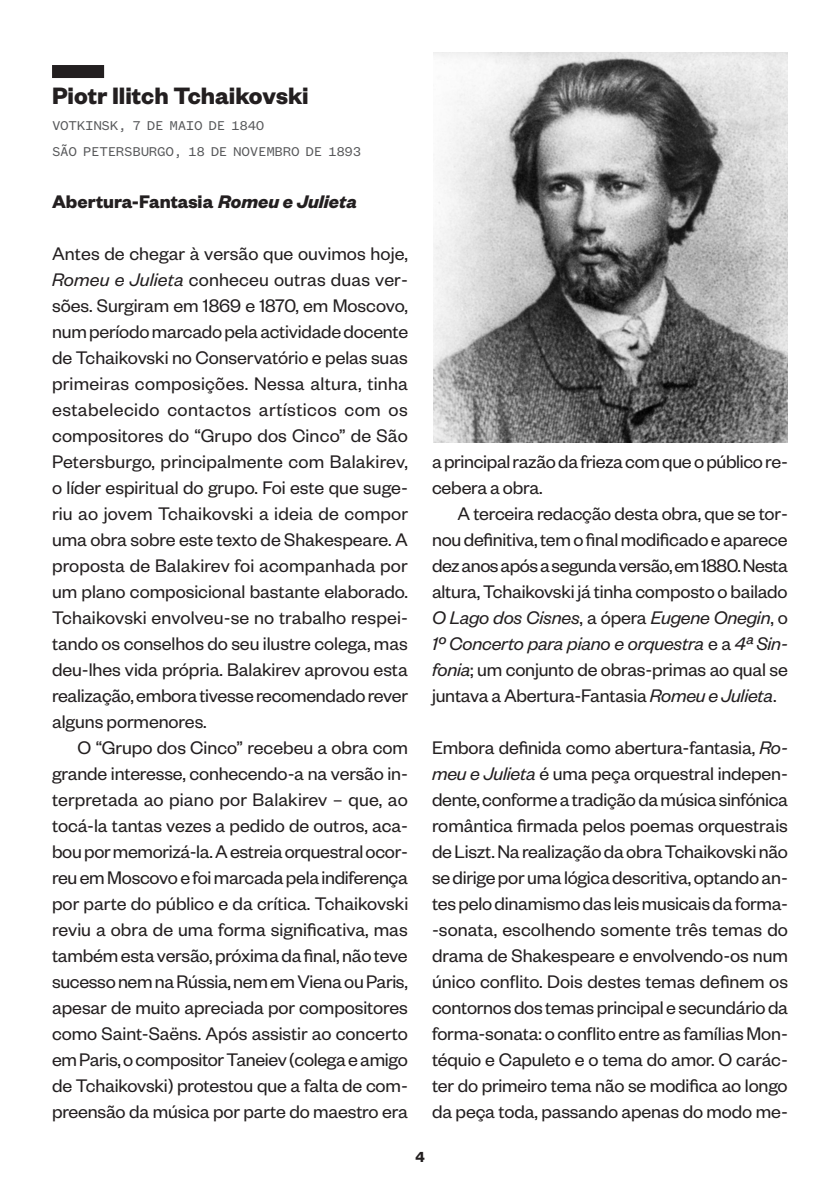
<style>
.page{position:relative;width:840px;height:1191px;background:#fff}
.page>*{position:absolute;margin:0;border:0;box-sizing:border-box;transform-origin:0 0}
.Nomes{font:700 26px "Founders Grotesk";color:#231f20}
.Texto{font:20px/26px "Founders Grotesk";letter-spacing:-.01em;color:#231f20;text-align:justify}
.Texto_Indentado{font:20px/26px "Founders Grotesk";letter-spacing:-.01em;color:#231f20;text-align:justify}
.Base_regular{font:700 20px "Founders Grotesk";color:#231f20}
.t1{font:600 16px "Founders Grotesk";color:#231f20}
.Obituário{font:14px "Founders Grotesk Mono";letter-spacing:-.025em;color:#57585a}
.s1{font-style:italic}
</style>
<div class="page">
<div style="left:52px;top:65px;width:52px;height:13px;background:#231f20"></div>
<img style="left:433px;top:52px;width:354px;height:390px">
<p class="Nomes" style="left:52px;top:79px;width:258px">Piotr Ilitch Tchaikovski</p>
<p class="Obituário" style="left:52px;top:118px;width:214px">VOTKINSK, 7 DE MAIO DE 1840</p>
<p class="Obituário" style="left:52px;top:144px;width:311px">SÃO PETERSBURGO, 18 DE NOVEMBRO DE 1893</p>
<p class="Base_regular" style="left:52px;top:189px;width:306px">Abertura‑Fantasia <span class="s1">Romeu e Julieta</span></p>
<p class="Texto" style="left:52px;top:240px;width:357px">Antes de chegar à versão que ouvimos hoje, <span class="s1">Romeu e Julieta</span> conheceu outras duas ver‑ sões. Surgiram em 1869 e 1870, em Moscovo, num período marcado pela actividade docente de Tchaikovski no Conservatório e pelas suas primeiras composições. Nessa altura, tinha estabelecido contactos artísticos com os compositores do “Grupo dos Cinco” de São Petersburgo, principalmente com Balakirev, o líder espiritual do grupo. Foi este que suge‑ riu ao jovem Tchaikovski a ideia de compor uma obra sobre este texto de Shakespeare. A proposta de Balakirev foi acompanhada por um plano composicional bastante elaborado.<br>Tchaikovski envolveu‑se no trabalho respei‑ tando os conselhos do seu ilustre colega, mas deu‑lhes vida própria. Balakirev aprovou esta realização, embora tivesse recomendado rever alguns pormenores.</p>
<p class="Texto_Indentado" style="left:52px;top:734px;width:357px;text-indent:26px">O “Grupo dos Cinco” recebeu a obra com grande interesse, conhecendo‑a na versão in‑ terpretada ao piano por Balakirev – que, ao tocá‑la tantas vezes a pedido de outros, aca‑ bou por memorizá‑la. A estreia orquestral ocor‑ reu em Moscovo e foi marcada pela indiferença por parte do público e da crítica. Tchaikovski reviu a obra de uma forma significativa, mas também esta versão, próxima da final, não teve sucesso nem na Rússia, nem em Viena ou Paris, apesar de muito apreciada por compositores como Saint‑Saëns. Após assistir ao concerto em Paris, o compositor Taneiev (colega e amigo de Tchaikovski) protestou que a falta de com‑ preensão da música por parte do maestro era</p>
<p class="Texto_Indentado" style="left:432px;top:448px;width:357px">a principal razão da frieza com que o público re‑ cebera a obra.</p>
<p class="Texto_Indentado" style="left:432px;top:500px;width:357px;text-indent:26px">A terceira redacção desta obra, que se tor‑ nou definitiva, tem o final modificado e aparece dez anos após a segunda versão, em 1880. Nesta altura, Tchaikovski já tinha composto o bailado <span class="s1">O Lago dos Cisnes</span>, a ópera <span class="s1">Eugene Onegin</span>, o <span class="s1">1º Concerto para piano e orquestra</span> e a <span class="s1">4ª Sin&shy;fonia</span>; um conjunto de obras‑primas ao qual se juntava a Abertura‑Fantasia <span class="s1">Romeu e Julieta</span>.</p>
<p class="Texto" style="left:432px;top:734px;width:357px;text-align:left">Embora definida como abertura‑fantasia, <span class="s1">Ro&shy;meu e Julieta</span> é uma peça orquestral indepen‑ dente, conforme a tradição da música sinfónica romântica firmada pelos poemas orquestrais de Liszt. Na realização da obra Tchaikovski não se dirige por uma lógica descritiva, optando an‑ tes pelo dinamismo das leis musicais da forma-‑sonata, escolhendo somente três temas do drama de Shakespeare e envolvendo‑os num único conflito. Dois destes temas definem os contornos dos temas principal e secundário da forma‑sonata: o conflito entre as famílias Mon‑ téquio e Capuleto e o tema do amor. O carác‑ ter do primeiro tema não se modifica ao longo da peça toda, passando apenas do modo me‑</p>
<p class="t1" style="left:415px;top:1146px;width:11px">4</p>
</div>
